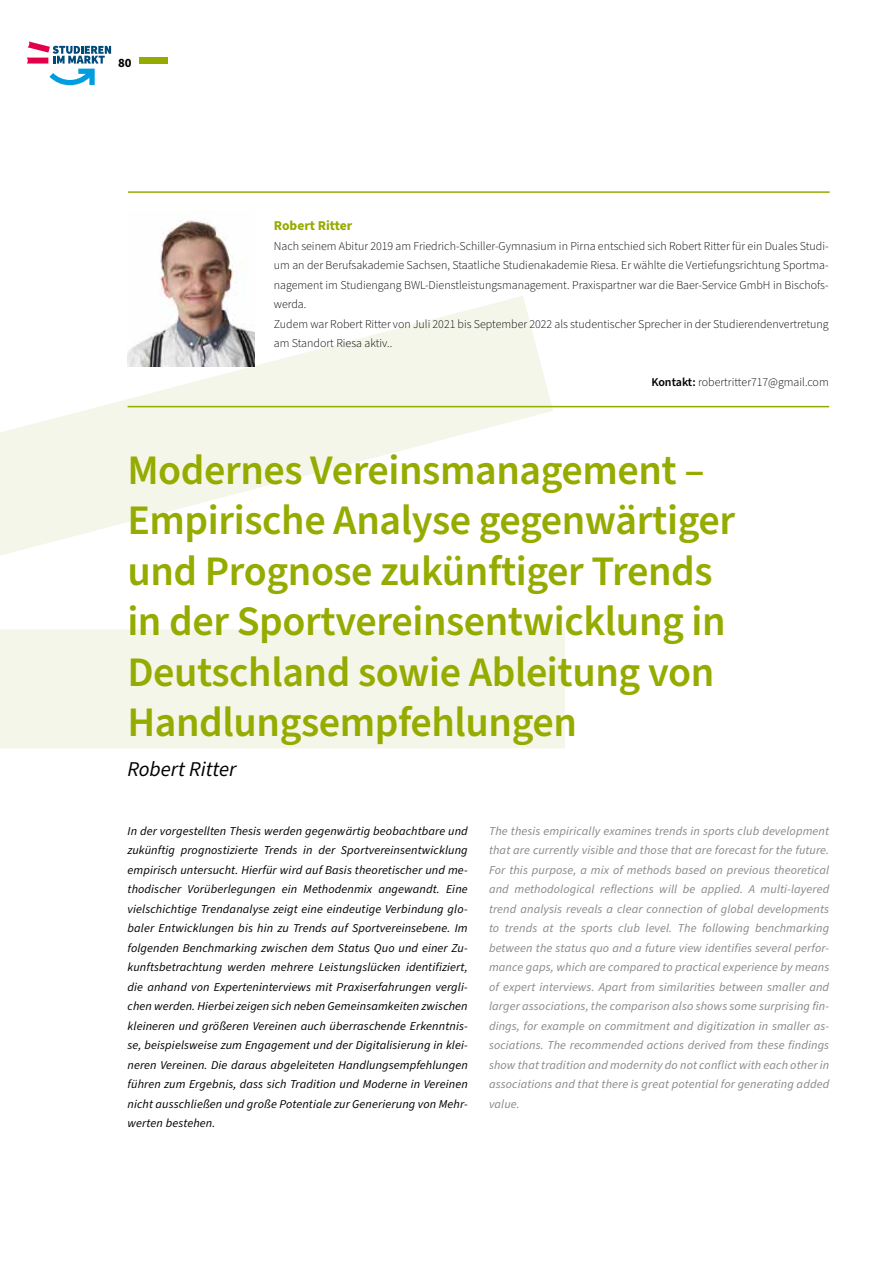
<style>
.page{position:relative;width:893px;height:1263px;background:#fff}
.page>*{position:absolute;margin:0;border:0;box-sizing:border-box;transform-origin:0 0}
.t1{font:600 42px/50.4px "Source Sans Pro";letter-spacing:-.01em;color:#96ab00}
.t2{font:italic 21px "Source Sans Pro";color:#000}
.t3{font:700 13.5px "Source Sans Pro";color:#96ab00}
.t4{font:700 12.75px "Source Sans Pro";color:#000}
.t5{font:italic 12px/19.5px "Source Sans Pro";letter-spacing:.01em;color:#000;text-align:justify}
.t6{font:italic 12px/19.5px "Source Sans Pro";letter-spacing:.01em;color:#86888a;text-align:justify}
.t7{font:300 12px/19.5px "Source Sans Pro";color:#000}
.s1{font-weight:600}
</style>
<div class="page">
<div style="left:139px;top:57px;width:28px;height:6px;background:#96ab00"></div>
<svg style="left:27px;top:41px;width:84px;height:44px"></svg>
<svg style="left:0;top:296px;width:565px;height:452px;fill:#f4f6e9"></svg>
<img style="left:127px;top:211px;width:128px;height:156px">
<hr style="left:128px;top:406px;width:701px;height:1px;background:#96ab00">
<hr style="left:128px;top:191px;width:702px;height:2px;background:#96ab00">
<p class="t4" style="left:118px;top:54px;width:15px">80</p>
<p class="t3" style="left:274px;top:217px;width:80px">Robert Ritter</p>
<p class="t7" style="left:274px;top:236px;width:556px">Nach seinem Abitur 2019 am Friedrich-Schiller-Gymnasium in Pirna entschied sich Robert Ritter für ein Duales Studi&shy;um an der Berufsakademie Sachsen, Staatliche Studienakademie Riesa. Er wählte die Vertiefungsrichtung Sportma&shy;nagement im Studiengang BWL-Dienstleistungsmanagement. Praxispartner war die Baer-Service GmbH in Bischofs&shy;werda.<br>Zudem war Robert Ritter von Juli 2021 bis September 2022 als studentischer Sprecher in der Studierendenvertretung am Standort Riesa aktiv..</p>
<p class="t7" style="left:651px;top:373px;width:179px"><span class="s1">Kontakt:</span> robertritter717@gmail.com</p>
<h1 class="t1" style="left:127px;top:446px;width:609px">Modernes Vereinsmanagement –<br>Empirische Analyse gegenwärtiger und Prognose zukünftiger Trends in der Sportvereinsentwicklung in<br>Deutschland sowie Ableitung von<br>Handlungsempfehlungen</h1>
<h2 class="t2" style="left:127px;top:755px;width:111px">Robert Ritter</h2>
<p class="t5" style="left:128px;top:821px;width:342px">In der vorgestellten Thesis werden gegenwärtig beobachtbare und zukünftig prognostizierte Trends in der Sportvereinsentwicklung empirisch untersucht. Hierfür wird auf Basis theoretischer und me&shy;thodischer Vorüberlegungen ein Methodenmix angewandt. Eine vielschichtige Trendanalyse zeigt eine eindeutige Verbindung glo&shy;baler Entwicklungen bis hin zu Trends auf Sportvereinsebene. Im folgenden Benchmarking zwischen dem Status Quo und einer Zu&shy;kunftsbetrachtung werden mehrere Leistungslücken identifiziert, die anhand von Experteninterviews mit Praxiserfahrungen vergli&shy;chen werden. Hierbei zeigen sich neben Gemeinsamkeiten zwischen kleineren und größeren Vereinen auch überraschende Erkenntnis&shy;se, beispielsweise zum Engagement und der Digitalisierung in klei&shy;neren Vereinen. Die daraus abgeleiteten Handlungsempfehlungen führen zum Ergebnis, dass sich Tradition und Moderne in Vereinen nicht ausschließen und große Potentiale zur Generierung von Mehr&shy;werten bestehen.</p>
<p class="t6" style="left:489px;top:821px;width:342px">The thesis empirically examines trends in sports club development that are currently visible and those that are forecast for the future.<br>For this purpose, a mix of methods based on previous theoretical and methodological reflections will be applied. A multi-layered trend analysis reveals a clear connection of global developments to trends at the sports club level. The following benchmarking between the status quo and a future view identifies several perfor&shy;mance gaps, which are compared to practical experience by means of expert interviews. Apart from similarities between smaller and larger associations, the comparison also shows some surprising fin&shy;dings, for example on commitment and digitization in smaller as&shy;sociations. The recommended actions derived from these findings show that tradition and modernity do not conflict with each other in associations and that there is great potential for generating added value.</p>
</div>
